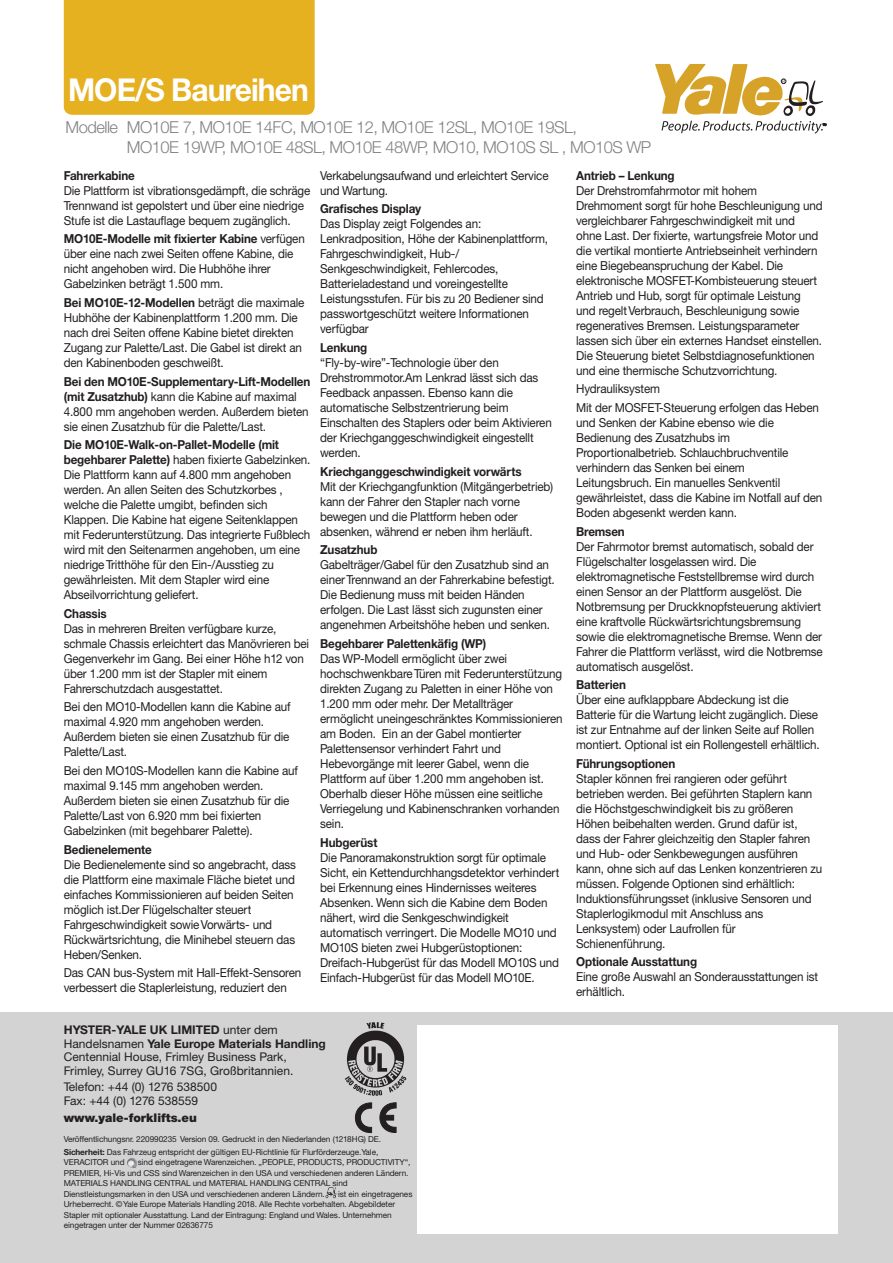
<style>
.page{position:relative;width:893px;height:1263px;background:#fff}
.page>*{position:absolute;margin:0;border:0;box-sizing:border-box;transform-origin:0 0}
.t1{font:700 31.5px "Helvetica Neue CE";letter-spacing:-.03em;color:#fff;scale:.95 1}
.t2{font:300 16.5px/19.5px "Helvetica Neue CE";letter-spacing:-.03em;color:#808285}
.t3{font:12.45px/15px "Helvetica Neue CE";letter-spacing:-.015em;color:#231f20;scale:.94 1}
.t4{font:12px/13.5px "Helvetica Neue CE";color:#231f20}
.t5{font:900 12px "Helvetica Neue CE";color:#231f20}
.t6{font:8.25px/10.5px "Helvetica Neue CE";letter-spacing:-.01em;color:#231f20}
.s1{font-weight:700}
</style>
<div class="page">
<div style="left:64px;top:0;width:251px;height:115px;background:#e6b120"></div>
<svg style="left:655px;top:64px;width:171px;height:70px"></svg>
<div style="left:0;top:1012px;width:893px;height:251px;background:#d3d3d3"></div>
<div style="left:417px;top:1025px;width:421px;height:208px;background:#fff"></div>
<svg style="left:354px;top:1102px;width:42px;height:31px"></svg>
<img style="left:345px;top:1022px;width:62px;height:74px">
<svg style="left:127px;top:1158px;width:10px;height:10px"></svg>
<svg style="left:326px;top:1187px;width:12px;height:12px"></svg>
<p class="t1" style="left:68px;top:70px;width:255px">MOE/S Baureihen</p>
<p class="t2" style="left:127px;top:118px;width:526px;text-indent:-61px">Modelle MO10E 7, MO10E 14FC, MO10E 12, MO10E 12SL, MO10E 19SL,<br>MO10E 19WP, MO10E 48SL, MO10E 48WP, MO10, MO10S SL , MO10S WP</p>
<p class="t3" style="left:64px;top:168px;width:264px"><span class="s1">Fahrerkabine<br></span>Die Plattform ist vibrationsgedämpft, die schräge Trennwand ist gepolstert und über eine niedrige Stufe ist die Lastauflage bequem zugänglich.</p>
<p class="t3" style="left:64px;top:231px;width:258px"><span class="s1">MO10E-Modelle mit fixierter Kabine</span> verfügen über eine nach zwei Seiten offene Kabine, die nicht angehoben wird. Die Hubhöhe ihrer Gabelzinken beträgt 1.500 mm.</p>
<p class="t3" style="left:64px;top:295px;width:258px"><span class="s1">Bei MO10E-12-Modellen</span> beträgt die maximale Hubhöhe der Kabinenplattform 1.200 mm. Die nach drei Seiten offene Kabine bietet direkten Zugang zur Palette/Last. Die Gabel ist direkt an den Kabinenboden geschweißt.</p>
<p class="t3" style="left:64px;top:374px;width:264px"><span class="s1">Bei den MO10E-Supplementary-Lift-Modellen (mit Zusatzhub)</span> kann die Kabine auf maximal 4.800 mm angehoben werden. Außerdem bieten sie einen Zusatzhub für die Palette/Last.</p>
<p class="t3" style="left:64px;top:437px;width:264px"><span class="s1">Die MO10E-Walk-on-Pallet-Modelle (mit begehbarer Palette)</span> haben fixierte Gabelzinken.<br>Die Plattform kann auf 4.800 mm angehoben werden. An allen Seiten des Schutzkorbes , welche die Palette umgibt, befinden sich Klappen. Die Kabine hat eigene Seitenklappen mit Federunterstützung. Das integrierte Fußblech wird mit den Seitenarmen angehoben, um eine niedrigeTritthöhe für den Ein-/Ausstieg zu gewährleisten. Mit dem Stapler wird eine Abseilvorrichtung geliefert.</p>
<p class="t3" style="left:64px;top:606px;width:263px"><span class="s1">Chassis<br></span>Das in mehreren Breiten verfügbare kurze, schmale Chassis erleichtert das Manövrieren bei Gegenverkehr im Gang. Bei einer Höhe h12 von über 1.200 mm ist der Stapler mit einem Fahrerschutzdach ausgestattet.</p>
<p class="t3" style="left:64px;top:700px;width:243px">Bei den MO10-Modellen kann die Kabine auf maximal 4.920 mm angehoben werden.<br>Außerdem bieten sie einen Zusatzhub für die Palette/Last.</p>
<p class="t3" style="left:64px;top:763px;width:251px">Bei den MO10S-Modellen kann die Kabine auf maximal 9.145 mm angehoben werden.<br>Außerdem bieten sie einen Zusatzhub für die Palette/Last von 6.920 mm bei fixierten Gabelzinken (mit begehbarer Palette).</p>
<p class="t3" style="left:64px;top:842px;width:249px"><span class="s1">Bedienelemente<br></span>Die Bedienelemente sind so angebracht, dass die Plattform eine maximale Fläche bietet und einfaches Kommissionieren auf beiden Seiten möglich ist.Der Flügelschalter steuert Fahrgeschwindigkeit sowieVorwärts- und Rückwärtsrichtung, die Minihebel steuern das Heben/Senken.</p>
<p class="t3" style="left:64px;top:965px;width:254px">Das CAN bus-System mit Hall-Effekt-Sensoren verbessert die Staplerleistung, reduziert den</p>
<p class="t3" style="left:320px;top:168px;width:244px">Verkabelungsaufwand und erleichtert Service und Wartung.</p>
<p class="t3" style="left:320px;top:202px;width:244px"><span class="s1">Grafisches Display<br></span>Das Display zeigt Folgendes an:<br>Lenkradposition, Höhe der Kabinenplattform, Fahrgeschwindigkeit, Hub-/ Senkgeschwindigkeit, Fehlercodes, Batterieladestand und voreingestellte Leistungsstufen. Für bis zu 20 Bediener sind passwortgeschützt weitere Informationen verfügbar</p>
<p class="t3" style="left:320px;top:340px;width:248px"><span class="s1">Lenkung<br></span>“Fly-by-wire”-Technologie über den Drehstrommotor.Am Lenkrad lässt sich das Feedback anpassen. Ebenso kann die automatische Selbstzentrierung beim Einschalten des Staplers oder beim Aktivieren der Kriechganggeschwindigkeit eingestellt werden.</p>
<p class="t3" style="left:320px;top:464px;width:249px"><span class="s1">Kriechganggeschwindigkeit vorwärts<br></span>Mit der Kriechgangfunktion (Mitgängerbetrieb) kann der Fahrer den Stapler nach vorne bewegen und die Plattform heben oder absenken, während er neben ihm herläuft.</p>
<p class="t3" style="left:320px;top:542px;width:251px"><span class="s1">Zusatzhub<br></span>Gabelträger/Gabel für den Zusatzhub sind an einerTrennwand an der Fahrerkabine befestigt.<br>Die Bedienung muss mit beiden Händen erfolgen. Die Last lässt sich zugunsten einer angenehmen Arbeitshöhe heben und senken.</p>
<p class="t3" style="left:320px;top:636px;width:259px"><span class="s1">Begehbarer Palettenkäfig (WP)<br></span>Das WP-Modell ermöglicht über zwei hochschwenkbareTüren mit Federunterstützung direkten Zugang zu Paletten in einer Höhe von 1.200 mm oder mehr. Der Metallträger ermöglicht uneingeschränktes Kommissionieren am Boden. Ein an der Gabel montierter Palettensensor verhindert Fahrt und Hebevorgänge mit leerer Gabel, wenn die Plattform auf über 1.200 mm angehoben ist.<br>Oberhalb dieser Höhe müssen eine seitliche Verriegelung und Kabinenschranken vorhanden sein.</p>
<p class="t3" style="left:320px;top:835px;width:256px"><span class="s1">Hubgerüst<br></span>Die Panoramakonstruktion sorgt für optimale Sicht, ein Kettendurchhangsdetektor verhindert bei Erkennung eines Hindernisses weiteres Absenken. Wenn sich die Kabine dem Boden nähert, wird die Senkgeschwindigkeit automatisch verringert. Die Modelle MO10 und MO10S bieten zwei Hubgerüstoptionen:<br>Dreifach-Hubgerüst für das Modell MO10S und Einfach-Hubgerüst für das Modell MO10E.</p>
<p class="t3" style="left:576px;top:168px;width:264px"><span class="s1">Antrieb – Lenkung<br></span>Der Drehstromfahrmotor mit hohem Drehmoment sorgt für hohe Beschleunigung und vergleichbarer Fahrgeschwindigkeit mit und ohne Last. Der fixierte, wartungsfreie Motor und die vertikal montierte Antriebseinheit verhindern eine Biegebeanspruchung der Kabel. Die elektronische MOSFET-Kombisteuerung steuert Antrieb und Hub, sorgt für optimale Leistung und regeltVerbrauch, Beschleunigung sowie regeneratives Bremsen. Leistungsparameter lassen sich über ein externes Handset einstellen.<br>Die Steuerung bietet Selbstdiagnosefunktionen und eine thermische Schutzvorrichtung.</p>
<p class="t3" style="left:576px;top:381px;width:91px">Hydrauliksystem</p>
<p class="t3" style="left:576px;top:400px;width:263px">Mit der MOSFET-Steuerung erfolgen das Heben und Senken der Kabine ebenso wie die Bedienung des Zusatzhubs im Proportionalbetrieb. Schlauchbruchventile verhindern das Senken bei einem Leitungsbruch. Ein manuelles Senkventil gewährleistet, dass die Kabine im Notfall auf den Boden abgesenkt werden kann.</p>
<p class="t3" style="left:576px;top:524px;width:264px"><span class="s1">Bremsen<br></span>Der Fahrmotor bremst automatisch, sobald der Flügelschalter losgelassen wird. Die elektromagnetische Feststellbremse wird durch einen Sensor an der Plattform ausgelöst. Die Notbremsung per Druckknopfsteuerung aktiviert eine kraftvolle Rückwärtsrichtungsbremsung sowie die elektromagnetische Bremse. Wenn der Fahrer die Plattform verlässt, wird die Notbremse automatisch ausgelöst.</p>
<p class="t3" style="left:576px;top:677px;width:261px"><span class="s1">Batterien<br></span>Über eine aufklappbare Abdeckung ist die Batterie für die Wartung leicht zugänglich. Diese ist zur Entnahme auf der linken Seite auf Rollen montiert. Optional ist ein Rollengestell erhältlich.</p>
<p class="t3" style="left:576px;top:756px;width:263px"><span class="s1">Führungsoptionen<br></span>Stapler können frei rangieren oder geführt betrieben werden. Bei geführten Staplern kann die Höchstgeschwindigkeit bis zu größeren Höhen beibehalten werden. Grund dafür ist, dass der Fahrer gleichzeitig den Stapler fahren und Hub- oder Senkbewegungen ausführen kann, ohne sich auf das Lenken konzentrieren zu müssen. Folgende Optionen sind erhältlich:<br>Induktionsführungsset (inklusive Sensoren und Staplerlogikmodul mit Anschluss ans Lenksystem) oder Laufrollen für Schienenführung.</p>
<p class="t3" style="left:576px;top:955px;width:259px"><span class="s1">Optionale Ausstattung<br></span>Eine große Auswahl an Sonderausstattungen ist erhältlich.</p>
<p class="t4" style="left:64px;top:1023px;width:264px"><span class="s1">HYSTER-YALE UK LIMITED</span> unter dem Handelsnamen <span class="s1">Yale Europe Materials Handling </span>Centennial House, Frimley Business Park, Frimley, Surrey GU16 7SG, Großbritannien.</p>
<p class="t4" style="left:64px;top:1080px;width:155px">Telefon: +44 (0) 1276 538500<br>Fax: +44 (0) 1276 538559</p>
<p class="t5" style="left:64px;top:1110px;width:135px">www.yale-forklifts.eu</p>
<p class="t6" style="left:64px;top:1134px;width:319px">Veröffentlichungsnr. 220990235 Version 09. Gedruckt in den Niederlanden (1218HG) DE.</p>
<p class="t6" style="left:64px;top:1147px;width:316px"><span class="s1">Sicherheit:</span> Das Fahrzeug entspricht der gültigen EU-Richtlinie für Flurförderzeuge.Yale,<br>VERACITOR und</p>
<p class="t6" style="left:64px;top:1157px;width:348px;text-indent:74px">sind eingetragene Warenzeichen. „PEOPLE, PRODUCTS, PRODUCTIVITY“, PREMIER, Hi-Vis und CSS sind Warenzeichen in den USA und verschiedenen anderen Ländern.<br>MATERIALS HANDLING CENTRAL und MATERIAL HANDLING CENTRAL sind Dienstleistungsmarken in den USA und verschiedenen anderen Ländern.</p>
<p class="t6" style="left:64px;top:1189px;width:350px;text-indent:274px">ist ein eingetragenes Urheberrecht. ©Yale Europe Materials Handling 2018. Alle Rechte vorbehalten. Abgebildeter Stapler mit optionaler Ausstattung. Land der Eintragung: England und Wales. Unternehmen eingetragen unter der Nummer 02636775</p>
</div>
